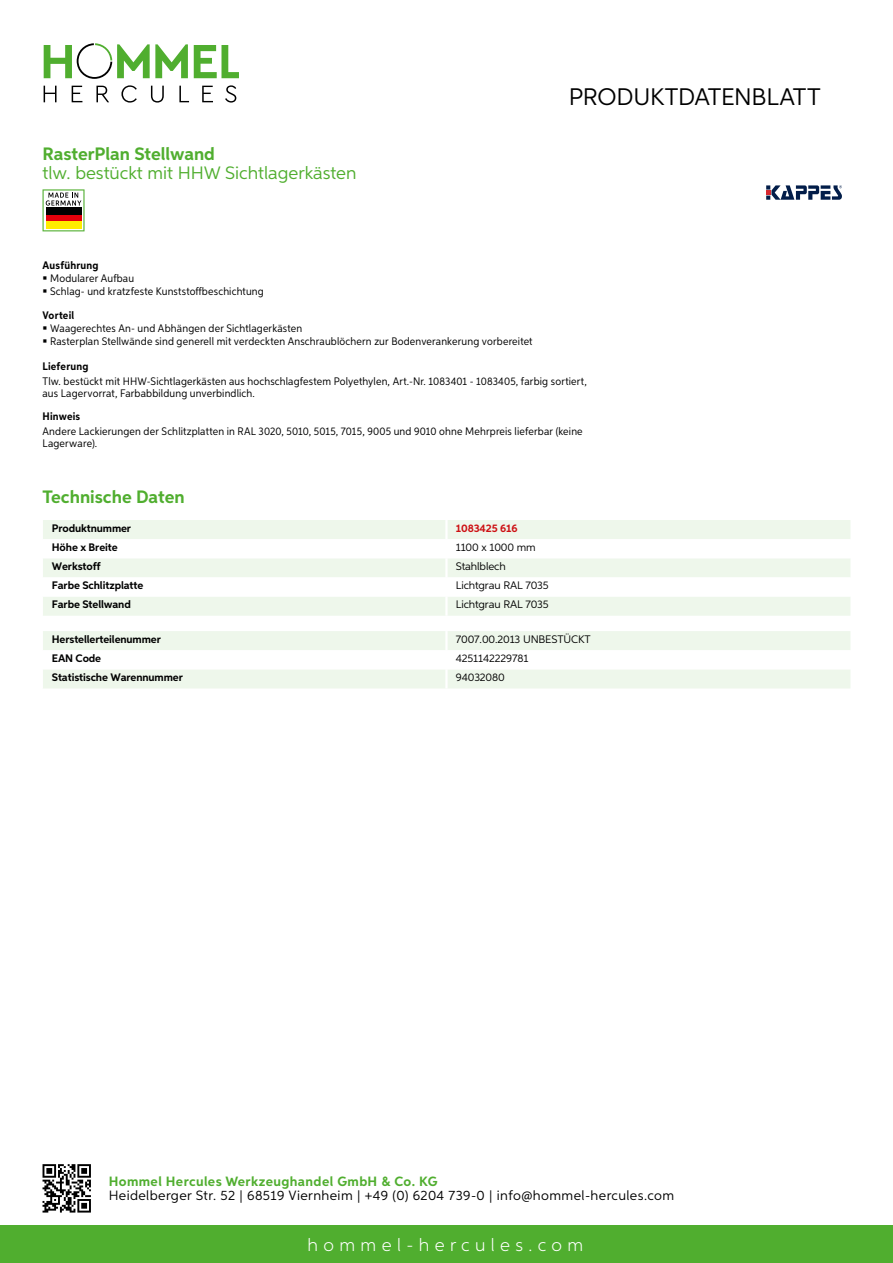
<style>
.page{position:relative;width:893px;height:1263px;background:#fff}
.page>*{position:absolute;margin:0;border:0;box-sizing:border-box;transform-origin:0 0}
.t1{font:24px "Aspira";letter-spacing:-.01em;color:#000}
.t2{font:700 18px "Aspira";color:#50ae2f}
.t3{font:18px "Aspira";color:#50ae2f}
.t4{font:300 18px "Aspira";letter-spacing:.3em;color:#fff}
.t5{font:13.5px "Aspira";letter-spacing:.03em;color:#000}
.t6{font:700 13.5px "Aspira";letter-spacing:.03em;color:#50ae2f}
.t7{font:10.95px/12.8px "Aspira Nar";letter-spacing:.015em;color:#000}
.t8{font:700 10.95px "Aspira";letter-spacing:-.01em;color:#000}
.t9{font:10.95px "Aspira";letter-spacing:-.01em;color:#000}
.t10{font:700 10.95px "Aspira Nar";letter-spacing:.02em;color:#000}
.t11{font:700 10.95px "Aspira";letter-spacing:-.01em;color:#cd1013}
</style>
<div class="page">
<div style="left:0;top:1226px;width:893px;height:37px;background:#50ae2f"></div>
<svg style="left:43px;top:1164px;width:48px;height:48px"></svg>
<svg style="left:194px;top:45px;width:45px;height:33px"></svg>
<svg style="left:44px;top:43px;width:144px;height:36px"></svg>
<svg style="left:44px;top:86px;width:13px;height:16px"></svg>
<svg style="left:72px;top:86px;width:10px;height:16px"></svg>
<svg style="left:96px;top:86px;width:13px;height:16px"></svg>
<svg style="left:121px;top:85px;width:16px;height:18px"></svg>
<svg style="left:151px;top:86px;width:13px;height:17px"></svg>
<svg style="left:179px;top:86px;width:10px;height:16px"></svg>
<svg style="left:202px;top:86px;width:11px;height:16px"></svg>
<svg style="left:225px;top:85px;width:11px;height:18px"></svg>
<div style="left:43px;top:520px;width:807px;height:96px;background:#eef7eb"></div>
<svg style="left:43px;top:539px;width:807px;height:58px"></svg>
<hr style="left:445px;top:520px;width:3px;height:19px;background:#fff">
<hr style="left:445px;top:539px;width:3px;height:19px;background:#fff">
<hr style="left:445px;top:558px;width:3px;height:19px;background:#fff">
<hr style="left:445px;top:577px;width:3px;height:20px;background:#fff">
<hr style="left:445px;top:597px;width:3px;height:19px;background:#fff">
<svg style="left:43px;top:631px;width:807px;height:57px"></svg>
<hr style="left:445px;top:669px;width:3px;height:19px;background:#fff">
<svg style="left:43px;top:189px;width:42px;height:42px"></svg>
<div style="left:46px;top:214px;width:35px;height:7px;background:#e3000b"></div>
<div style="left:46px;top:208px;width:35px;height:7px;background:#000"></div>
<div style="left:46px;top:221px;width:35px;height:7px;background:#ffed00"></div>
<svg style="left:766px;top:185px;width:76px;height:15px"></svg>
<h2 class="t2" style="left:43px;top:142px;width:174px">RasterPlan Stellwand</h2>
<h2 class="t3" style="left:43px;top:162px;width:315px">tlw. bestückt mit HHW Sichtlagerkästen</h2>
<h1 class="t1" style="left:569px;top:82px;width:253px">Produktdatenblatt</h1>
<p class="t10" style="left:43px;top:259px;width:58px">Ausführung</p>
<p class="t7" style="left:50px;top:272px;width:215px">Modularer Aufbau<br>Schlag- und kratzfeste Kunststoffbeschichtung</p>
<p class="t10" style="left:43px;top:309px;width:33px">Vorteil</p>
<p class="t7" style="left:50px;top:322px;width:484px">Waagerechtes An- und Abhängen der Sichtlagerkästen<br>Rasterplan Stellwände sind generell mit verdeckten Anschraublöchern zur Bodenverankerung vorbereitet</p>
<p class="t10" style="left:43px;top:359px;width:47px">Lieferung</p>
<p class="t7" style="left:43px;top:375px;width:546px;line-height:12px">Tlw. bestückt mit HHW-Sichtlagerkästen aus hochschlagfestem Polyethylen, Art.-Nr. 1083401 - 1083405, farbig sortiert, aus Lagervorrat, Farbabbildung unverbindlich.</p>
<p class="t10" style="left:43px;top:410px;width:39px">Hinweis</p>
<p class="t7" style="left:43px;top:425px;width:542px;line-height:12px">Andere Lackierungen der Schlitzplatten in RAL 3020, 5010, 5015, 7015, 9005 und 9010 ohne Mehrpreis lieferbar (keine<br>Lagerware).</p>
<h2 class="t2" style="left:43px;top:486px;width:144px">Technische Daten</h2>
<p class="t8" style="left:52px;top:521px;width:81px">Produktnummer</p>
<p class="t11" style="left:456px;top:521px;width:63px">1083425 616</p>
<p class="t8" style="left:52px;top:541px;width:67px">Höhe x Breite</p>
<p class="t9" style="left:456px;top:541px;width:81px">1100 x 1000 mm</p>
<p class="t8" style="left:52px;top:560px;width:50px">Werkstoff</p>
<p class="t9" style="left:456px;top:560px;width:51px">Stahlblech</p>
<p class="t8" style="left:52px;top:579px;width:93px">Farbe Schlitzplatte</p>
<p class="t9" style="left:456px;top:579px;width:55px">Lichtgrau RAL</p>
<p class="t9" style="left:525px;top:579px;width:25px">7035</p>
<p class="t8" style="left:52px;top:598px;width:80px">Farbe Stellwand</p>
<p class="t9" style="left:456px;top:598px;width:55px">Lichtgrau RAL</p>
<p class="t9" style="left:525px;top:598px;width:25px">7035</p>
<p class="t8" style="left:52px;top:632px;width:111px">Herstellerteilenummer</p>
<p class="t9" style="left:456px;top:633px;width:75px">7007.00.2013 UNBE</p>
<p class="t9" style="left:551px;top:633px;width:34px">STÜCKT</p>
<p class="t8" style="left:52px;top:652px;width:51px">EAN Code</p>
<p class="t9" style="left:456px;top:652px;width:74px">4251142229781</p>
<p class="t8" style="left:52px;top:671px;width:132px">Statistische Warennummer</p>
<p class="t9" style="left:456px;top:671px;width:51px">94032080</p>
<p class="t6" style="left:109px;top:1172px;width:330px">Hommel Hercules Werkzeughandel GmbH &amp; Co. KG</p>
<p class="t5" style="left:109px;top:1187px;width:567px">Heidelberger Str. 52 | 68519 Viernheim | +49 (0) 6204 739-0 | info@hommel-hercules.com</p>
<h2 class="t4" style="left:307px;top:1234px;width:277px">hommel-hercules.com</h2>
</div>
